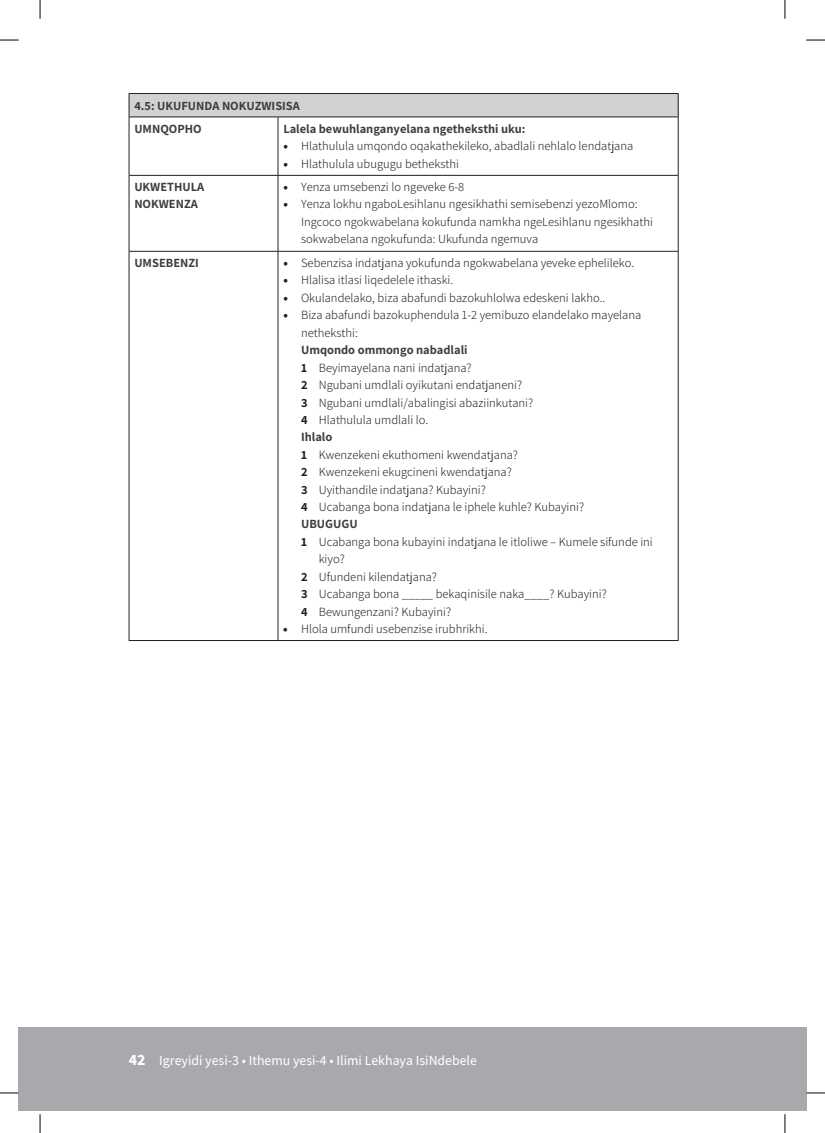
<style>
.page{position:relative;width:825px;height:1133px;background:#fff}
.page>*{position:absolute;margin:0;border:0;box-sizing:border-box;transform-origin:0 0}
.t1{font:500 13.75px "Assistant";color:#fff}
.t2{font:300 12.5px/17.6px "Assistant";color:#231f20}
.t3{font:700 12.5px/22.8px "Assistant";color:#3e3e3f}
.s1{font-weight:800}
.s2{font-weight:700;color:#3e3e3f}
.s3{font-weight:700}
.s4{font-family:"Noto Sans JP";font-weight:900}
</style>
<div class="page">
<div style="left:784px;top:1027px;width:21px;height:83px;background:#a8a9ad"></div>
<div style="left:19px;top:1027px;width:765px;height:83px;background:#a8a9ad"></div>
<div style="left:129px;top:93px;width:548px;height:24px;background:#d1d2d4"></div>
<svg style="left:130px;top:118px;width:547px;height:522px"></svg>
<hr style="left:129px;top:175px;width:149px;height:1px;background:#231f20">
<hr style="left:278px;top:175px;width:400px;height:1px;background:#231f20">
<hr style="left:129px;top:251px;width:149px;height:1px;background:#231f20">
<hr style="left:278px;top:251px;width:400px;height:1px;background:#231f20">
<hr style="left:129px;top:93px;width:149px;height:1px;background:#231f20">
<svg style="left:129px;top:94px;width:1px;height:23px"></svg>
<hr style="left:278px;top:93px;width:400px;height:1px;background:#231f20">
<svg style="left:677px;top:94px;width:1px;height:23px"></svg>
<hr style="left:278px;top:117px;width:400px;height:1px;background:#231f20">
<hr style="left:677px;top:117px;width:1px;height:58px;background:#231f20">
<hr style="left:677px;top:176px;width:1px;height:75px;background:#231f20">
<hr style="left:677px;top:251px;width:1px;height:389px;background:#231f20">
<hr style="left:278px;top:640px;width:400px;height:1px;background:#231f20">
<hr style="left:129px;top:117px;width:149px;height:1px;background:#231f20">
<hr style="left:129px;top:117px;width:1px;height:58px;background:#231f20">
<hr style="left:277px;top:117px;width:1px;height:58px;background:#231f20">
<hr style="left:129px;top:176px;width:1px;height:75px;background:#231f20">
<hr style="left:277px;top:176px;width:1px;height:75px;background:#231f20">
<hr style="left:129px;top:251px;width:1px;height:389px;background:#231f20">
<hr style="left:277px;top:251px;width:1px;height:389px;background:#231f20">
<hr style="left:129px;top:640px;width:149px;height:1px;background:#231f20">
<svg style="left:0;top:39px;width:19px;height:2px"></svg>
<svg style="left:806px;top:39px;width:18px;height:2px"></svg>
<svg style="left:0;top:1092px;width:19px;height:1px"></svg>
<svg style="left:805px;top:1092px;width:19px;height:1px"></svg>
<svg style="left:39px;top:0;width:2px;height:19px"></svg>
<svg style="left:39px;top:1114px;width:2px;height:18px"></svg>
<svg style="left:784px;top:0;width:1px;height:19px"></svg>
<svg style="left:784px;top:1114px;width:1px;height:18px"></svg>
<p class="t3" style="left:134px;top:94px;width:167px">4.5: UKUFUNDA NOKUZWISISA<br>UMNQOPHO</p>
<p class="t3" style="left:283px;top:116px;width:244px">Lalela bewuhlanganyelana ngetheksthi uku:</p>
<p class="t2" style="left:283px;top:136px;width:351px"><span class="s1">•</span> Hlathulula umqondo oqakathekileko, abadlali nehlalo lendatjana</p>
<p class="t2" style="left:283px;top:154px;width:177px"><span class="s1">•</span> Hlathulula ubugugu betheksthi</p>
<p class="t3" style="left:134px;top:178px;width:71px;line-height:16.9px">UKWETHULA<br>NOKWENZA</p>
<p class="t2" style="left:283px;top:177px;width:182px"><span class="s1">•</span> Yenza umsebenzi lo ngeveke 6-8</p>
<p class="t2" style="left:301px;top:195px;width:353px;text-indent:-18px"><span class="s1">•</span> Yenza lokhu ngaboLesihlanu ngesikhathi semisebenzi yezoMlomo:<br>Ingcoco ngokwabelana kokufunda namkha ngeLesihlanu ngesikhathi sokwabelana ngokufunda: Ukufunda ngemuva</p>
<p class="t3" style="left:134px;top:251px;width:66px">UMSEBENZI</p>
<p class="t2" style="left:283px;top:253px;width:352px"><span class="s1">•</span> Sebenzisa indatjana yokufunda ngokwabelana yeveke ephelileko.</p>
<p class="t2" style="left:283px;top:271px;width:171px"><span class="s1">•</span> Hlalisa itlasi liqedelele ithaski.</p>
<p class="t2" style="left:283px;top:288px;width:323px"><span class="s1">•</span> Okulandelako, biza abafundi bazokuhlolwa edeskeni lakho..</p>
<p class="t2" style="left:301px;top:306px;width:341px;text-indent:-18px"><span class="s1">•</span> Biza abafundi bazokuphendula 1-2 yemibuzo elandelako mayelana netheksthi:</p>
<p class="t2" style="left:301px;top:340px;width:233px"><span class="s2">Umqondo ommongo nabadlali<br></span><span class="s3">1</span> Beyimayelana nani indatjana?<br><span class="s3">2</span> Ngubani umdlali oyikutani endatjaneni?<br><span class="s3">3</span> Ngubani umdlali/abalingisi abaziinkutani?<br><span class="s3">4</span> Hlathulula umdlali lo.</p>
<p class="t2" style="left:301px;top:427px;width:284px"><span class="s2">Ihlalo<br></span><span class="s3">1</span> Kwenzekeni ekuthomeni kwendatjana?<br><span class="s3">2</span> Kwenzekeni ekugcineni kwendatjana?<br><span class="s3">3</span> Uyithandile indatjana? Kubayini?<br><span class="s3">4</span> Ucabanga bona indatjana le iphele kuhle? Kubayini?</p>
<p class="t3" style="left:301px;top:511px;width:58px">UBUGUGU</p>
<p class="t2" style="left:301px;top:532px;width:353px"><span class="s3">1</span> Ucabanga bona kubayini indatjana le itloliwe – Kumele sifunde ini</p>
<p class="t2" style="left:318px;top:549px;width:28px">kiyo?</p>
<p class="t2" style="left:301px;top:567px;width:137px"><span class="s3">2</span> Ufundeni kilendatjana?</p>
<p class="t2" style="left:301px;top:584px;width:307px"><span class="s3">3</span> Ucabanga bona _____ bekaqinisile naka____? Kubayini?</p>
<p class="t2" style="left:301px;top:602px;width:152px"><span class="s3">4</span> Bewungenzani? Kubayini?</p>
<p class="t2" style="left:283px;top:619px;width:206px"><span class="s1">•</span> Hlola umfundi usebenzise irubhrikhi.</p>
<p class="t1" style="left:129px;top:1050px;width:349px"><span class="s4">42</span> Igreyidi yesi-3 • Ithemu yesi-4 • Ilimi Lekhaya IsiNdebele</p>
</div>
